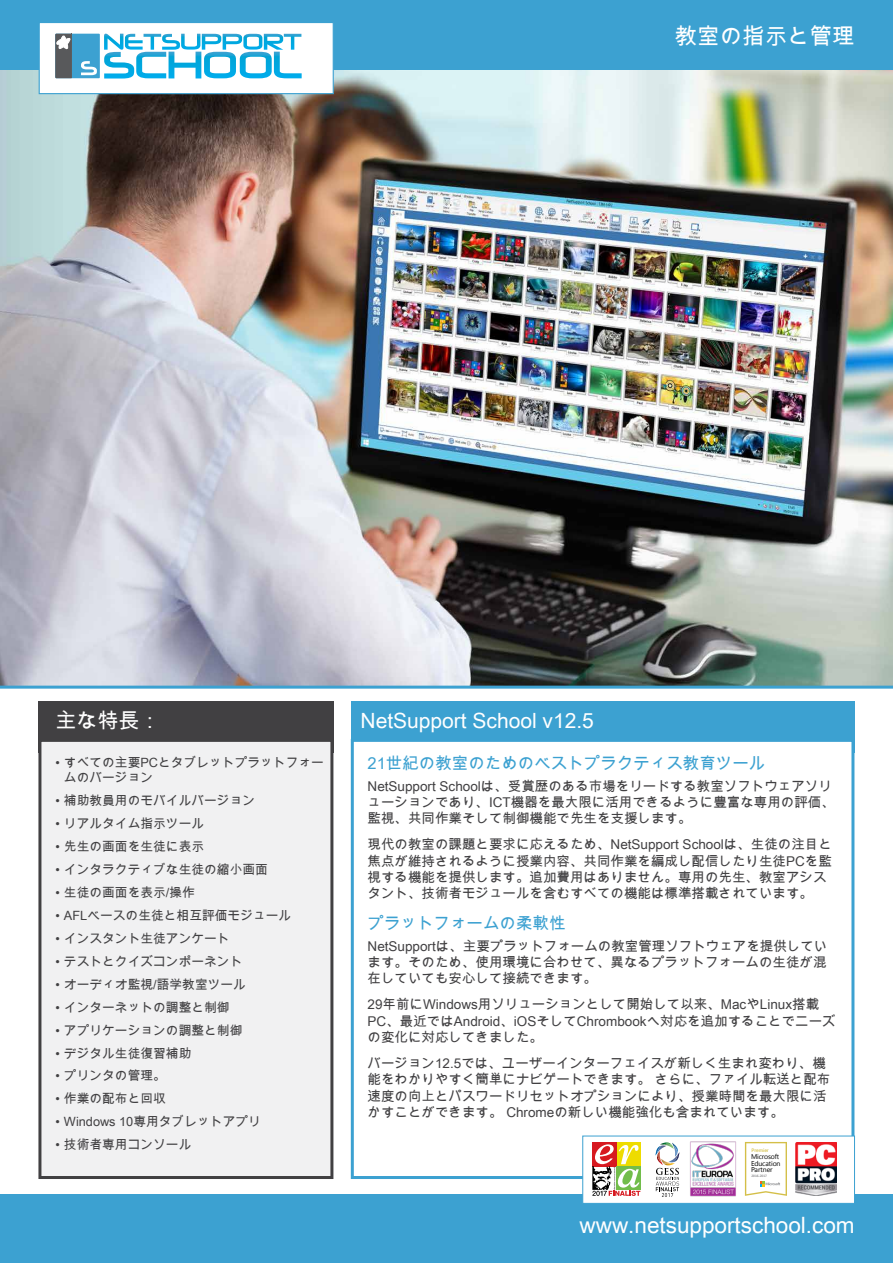
<style>
.page{position:relative;width:893px;height:1263px;background:#fff}
.page>*{position:absolute;margin:0;border:0;box-sizing:border-box;transform-origin:0 0}
.t1{font:22.5px "Arial Unicode MS";color:#fff}
.t2{font:21px "Arial Unicode MS";color:#fff}
.t3{font:16.5px "Arial Unicode MS";color:#3ca1d1}
.t4{font:13.5px/16.2px "Arial Unicode MS";color:#414042}
.t5{font:12.75px/15.3px "Arial Unicode MS";color:#414042}
.t6{font:6.9px/6.6px "Segoe UI";letter-spacing:-.015em;color:#000}
.t7{font:600 4.95px "Segoe UI";letter-spacing:-.01em;color:#d4bf48}
.t8{font:600 3.15px "Segoe UI";letter-spacing:-.005em;color:#77787b}
</style>
<div class="page">
<img style="left:0;top:69px;width:893px;height:617px">
<div style="left:0;top:1195px;width:893px;height:68px;background:#3ca1d1"></div>
<div style="left:0;top:0;width:893px;height:69px;background:#3ca1d1"></div>
<div style="left:38px;top:701px;width:296px;height:52px;background:#414042"></div>
<div style="left:38px;top:739px;width:295px;height:440px;background:#f1f1f2;border:3px solid #414042"></div>
<div style="left:351px;top:701px;width:504px;height:52px;background:#3ca1d1"></div>
<div style="left:351px;top:739px;width:503px;height:440px;background:#fff;border:3px solid #3ca1d1"></div>
<div style="left:39px;top:22px;width:295px;height:72px;background:#fff;border:1px solid #3ca1d1"></div>
<svg style="left:104px;top:34px;width:198px;height:45px"></svg>
<div style="left:55px;top:34px;width:45px;height:44px;background:#3ca1d1"></div>
<hr style="left:72px;top:34px;width:1px;height:44px;background:#5b5e5f">
<svg style="left:81px;top:61px;width:16px;height:14px"></svg>
<svg style="left:55px;top:34px;width:17px;height:44px"></svg>
<hr style="left:0;top:686px;width:893px;height:3px;background:#3ca1d1">
<div style="left:583px;top:1136px;width:272px;height:67px;background:#fff"></div>
<img style="left:686px;top:1137px;width:52px;height:60px">
<svg style="left:655px;top:1142px;width:24px;height:55px"></svg>
<img style="left:795px;top:1142px;width:41px;height:54px">
<div style="left:616px;top:1142px;width:24px;height:24px;background:#eedc00"></div>
<div style="left:592px;top:1142px;width:24px;height:24px;background:#d71920"></div>
<svg style="left:592px;top:1144px;width:48px;height:52px"></svg>
<svg style="left:745px;top:1142px;width:42px;height:54px"></svg>
<h1 class="t1" style="left:675px;top:20px;width:182px">教室の指示と管理</h1>
<h2 class="t2" style="left:55px;top:705px;width:107px">主な特長：</h2>
<p class="t5" style="left:64px;top:754px;width:261px;text-indent:-9px">• すべての主要PCとタブレットプラットフォームのバージョン</p>
<p class="t5" style="left:55px;top:793px;width:201px">• 補助教員用のモバイルバージョン</p>
<p class="t5" style="left:55px;top:815px;width:150px">• リアルタイム指示ツール</p>
<p class="t5" style="left:55px;top:838px;width:150px">• 先生の画面を生徒に表示</p>
<p class="t5" style="left:55px;top:861px;width:214px">• インタラクティブな生徒の縮小画面</p>
<p class="t5" style="left:55px;top:884px;width:141px">• 生徒の画面を表示/操作</p>
<p class="t5" style="left:55px;top:907px;width:237px">• AFLベースの生徒と相互評価モジュール</p>
<p class="t5" style="left:55px;top:930px;width:176px">• インスタント生徒アンケート</p>
<p class="t5" style="left:55px;top:953px;width:188px">• テストとクイズコンポーネント</p>
<p class="t5" style="left:55px;top:976px;width:192px">• オーディオ監視/語学教室ツール</p>
<p class="t5" style="left:55px;top:999px;width:176px">• インターネットの調整と制御</p>
<p class="t5" style="left:55px;top:1022px;width:188px">• アプリケーションの調整と制御</p>
<p class="t5" style="left:55px;top:1045px;width:137px">• デジタル生徒復習補助</p>
<p class="t5" style="left:55px;top:1068px;width:112px">• プリンタの管理。</p>
<p class="t5" style="left:55px;top:1091px;width:112px">• 作業の配布と回収</p>
<p class="t5" style="left:55px;top:1114px;width:207px">• Windows 10専用タブレットアプリ</p>
<p class="t5" style="left:55px;top:1137px;width:137px">• 技術者専用コンソール</p>
<h2 class="t2" style="left:360px;top:705px;width:235px">NetSupport School v12.5</h2>
<p class="t3" style="left:368px;top:751px;width:399px">21世紀の教室のためのベストプラクティス教育ツール</p>
<p class="t4" style="left:368px;top:777px;width:469px">NetSupport Schoolは、受賞歴のある市場をリードする教室ソフトウェアソリューションであり、ICT機器を最大限に活用できるように豊富な専用の評価、監視、共同作業そして制御機能で先生を支援します。</p>
<p class="t4" style="left:368px;top:836px;width:466px">現代の教室の課題と要求に応えるため、NetSupport Schoolは、生徒の注目と焦点が維持されるように授業内容、共同作業を編成し配信したり生徒PCを監視する機能を提供します。追加費用はありません。専用の先生、教室アシスタント、技術者モジュールを含むすべての機能は標準搭載されています。</p>
<p class="t3" style="left:368px;top:911px;width:200px">プラットフォームの柔軟性</p>
<p class="t4" style="left:368px;top:937px;width:461px;text-align:justify">NetSupportは、主要プラットフォームの教室管理ソフトウェアを提供しています。そのため、使用環境に合わせて、異なるプラットフォームの生徒が混在していても安心して接続できます。</p>
<p class="t4" style="left:368px;top:996px;width:470px">29年前にWindows用ソリューションとして開始して以来、MacやLinux搭載<br>PC、最近ではAndroid、iOSそしてChrombookへ対応を追加することでニーズの変化に対応してきました。</p>
<p class="t4" style="left:368px;top:1055px;width:464px">バージョン12.5では、ユーザーインターフェイスが新しく生まれ変わり、機能をわかりやすく簡単にナビゲートできます。 さらに、ファイル転送と配布速度の向上とパスワードリセットオプションにより、授業時間を最大限に活かすことができます。 Chromeの新しい機能強化も含まれています。</p>
<p class="t7" style="left:751px;top:1147px;width:19px">Premier</p>
<p class="t8" style="left:751px;top:1173px;width:17px">2016-2017</p>
<p class="t6" style="left:751px;top:1153px;width:31px">Microsoft<br>Education<br>Partner</p>
<h1 class="t1" style="left:580px;top:1209px;width:277px">www.netsupportschool.com</h1>
</div>
